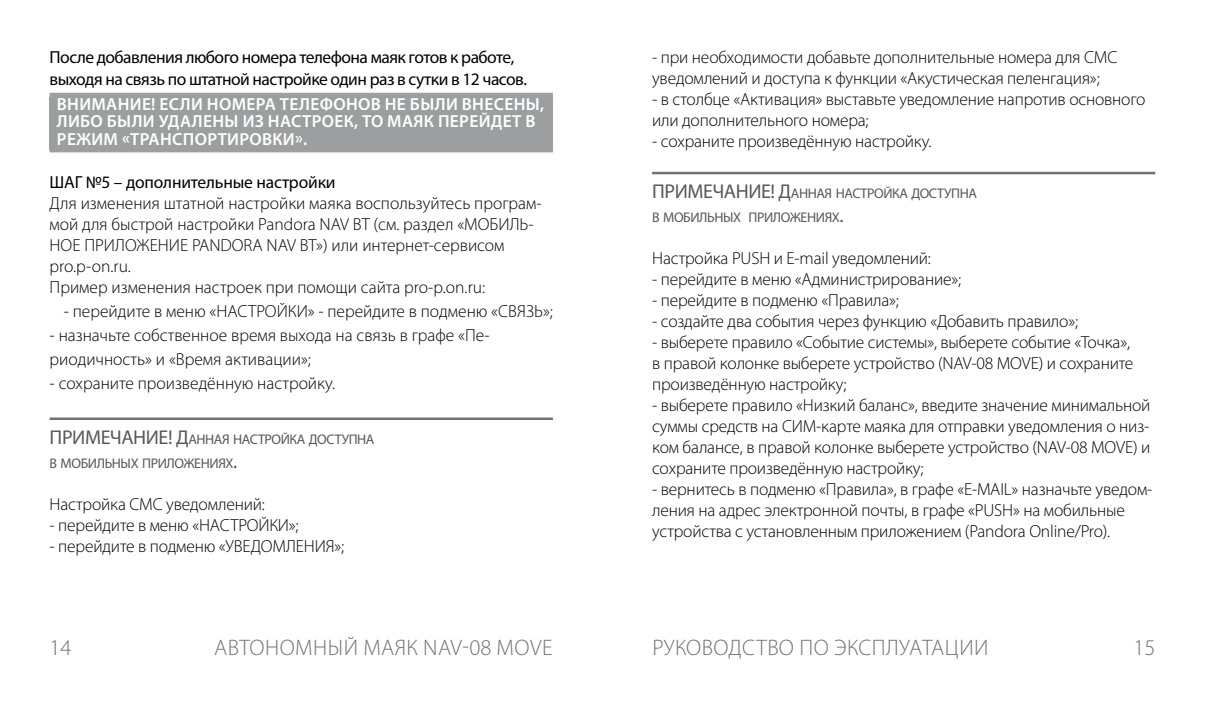
<style>
.page{position:relative;width:1205px;height:709px;background:#fff}
.page>*{position:absolute;margin:0;border:0;box-sizing:border-box;transform-origin:0 0}
.t1{font:300 22.5px "Myriad Pro";letter-spacing:.02em;color:#707172}
.t2{font:20px "Myriad Pro";letter-spacing:-.02em;color:#58585a}
.t3{font:300 17.5px/21px "Myriad Pro";letter-spacing:-.01em;color:#000}
.t4{font:600 17.5px/17.5px "Myriad Pro";letter-spacing:.02em;color:#fff}
.t5{font:17.5px/22.5px "Myriad Pro";letter-spacing:-.03em;color:#000}
.t6{font:17.5px "Myriad Pro";letter-spacing:-.01em;color:#000}
.t7{font:14px/24px "Myriad Pro";letter-spacing:-.03em;color:#58585a}
.s1{font-size:14px}
.s2{font-size:20px}
</style>
<div class="page">
<div style="left:50px;top:97px;width:503px;height:52px;background:#9c9e9f"></div>
<div style="left:50px;top:93px;width:503px;height:10px;background:#9c9e9f"></div>
<div style="left:50px;top:145px;width:503px;height:7px;background:#9c9e9f"></div>
<hr style="left:50px;top:417px;width:503px;height:3px;background:#707172">
<hr style="left:652px;top:172px;width:503px;height:2px;background:#707172">
<p class="t5" style="left:50px;top:45px;width:479px">После добавления любого номера телефона маяк готов к работе, выходя на связь по штатной настройке один раз в сутки в 12 часов.</p>
<p class="t4" style="left:57px;top:95px;width:489px">ВНИМАНИЕ! ЕСЛИ НОМЕРА ТЕЛЕФОНОВ НЕ БЫЛИ ВНЕСЕНЫ,<br>ЛИБО БЫЛИ УДАЛЕНЫ ИЗ НАСТРОЕК, ТО МАЯК ПЕРЕЙДЕТ В<br>РЕЖИМ «ТРАНСПОРТИРОВКИ».</p>
<p class="t6" style="left:50px;top:172px;width:287px">ШАГ №5 – дополнительные настройки</p>
<p class="t3" style="left:50px;top:193px;width:494px">Для изменения штатной настройки маяка воспользуйтесь програм&shy;мой для быстрой настройки Pandora NAV BT (см. раздел «МОБИЛЬ-НОЕ ПРИЛОЖЕНИЕ PANDORA NAV BT») или интернет-сервисом pro.p-on.ru.<br>Пример изменения настроек при помощи сайта pro-p.on.ru:</p>
<p class="t3" style="left:64px;top:301px;width:491px">- перейдите в меню «НАСТРОЙКИ» - перейдите в подменю «СВЯЗЬ»;</p>
<p class="t3" style="left:50px;top:323px;width:441px;line-height:24px">- назначьте собственное время выхода на связь в графе «Пе&shy;риодичность» и «Время активации»;</p>
<p class="t3" style="left:50px;top:373px;width:287px">- сохраните произведённую настройку.</p>
<p class="t2" style="left:50px;top:425px;width:149px">ПРИМЕЧАНИЕ! Д<span class="s1">анна</span></p>
<p class="t7" style="left:50px;top:427px;width:309px;text-indent:172px">я настройка доступна в мобильных приложениях<span class="s2">.</span></p>
<p class="t3" style="left:50px;top:493px;width:217px">Настройка СМС уведомлений:</p>
<p class="t3" style="left:50px;top:514px;width:251px">- перейдите в меню «НАСТРОЙКИ»;</p>
<p class="t3" style="left:50px;top:535px;width:296px">- перейдите в подменю «УВЕДОМЛЕНИЯ»;</p>
<p class="t3" style="left:652px;top:46px;width:467px">- при необходимости добавьте дополнительные номера для СМС уведомлений и доступа к функции «Акустическая пеленгация»;</p>
<p class="t3" style="left:652px;top:88px;width:495px">- в столбце «Активация» выставьте уведомление напротив основного или дополнительного номера;</p>
<p class="t3" style="left:652px;top:130px;width:281px">- сохраните произведённую настройку.</p>
<p class="t2" style="left:652px;top:179px;width:149px">ПРИМЕЧАНИЕ! Д<span class="s1">анна</span></p>
<p class="t7" style="left:652px;top:181px;width:309px;text-indent:172px">я настройка доступна в мобильных приложениях<span class="s2">.</span></p>
<p class="t3" style="left:652px;top:248px;width:280px">Настройка PUSH и E-mail уведомлений:</p>
<p class="t3" style="left:652px;top:269px;width:310px">- перейдите в меню «Администрирование»;</p>
<p class="t3" style="left:652px;top:290px;width:248px">- перейдите в подменю «Правила»;</p>
<p class="t3" style="left:652px;top:311px;width:427px">- создайте два события через функцию «Добавить правило»;</p>
<p class="t3" style="left:652px;top:332px;width:483px">- выберете правило «Событие системы», выберете событие «Точка», в правой колонке выберете устройство (NAV-08 MOVE) и сохраните произведённую настройку;</p>
<p class="t3" style="left:652px;top:395px;width:500px;text-align:justify">- выберете правило «Низкий баланс», введите значение минимальной суммы средств на СИМ-карте маяка для отправки уведомления о низ&shy;ком балансе, в правой колонке выберете устройство (NAV-08 MOVE) и сохраните произведённую настройку;</p>
<p class="t3" style="left:652px;top:479px;width:502px">- вернитесь в подменю «Правила», в графе «E-MAIL» назначьте уведом&shy;ления на адрес электронной почты, в графе «PUSH» на мобильные устройства с установленным приложением (Pandora Online/Pro).</p>
<p class="t1" style="left:50px;top:633px;width:23px">14</p>
<p class="t1" style="left:214px;top:634px;width:340px">АВТОНОМНЫЙ МАЯК NAV-08 MOVE</p>
<p class="t1" style="left:652px;top:634px;width:338px">РУКОВОДСТВО ПО ЭКСПЛУАТАЦИИ</p>
<p class="t1" style="left:1133px;top:633px;width:23px">15</p>
</div>
